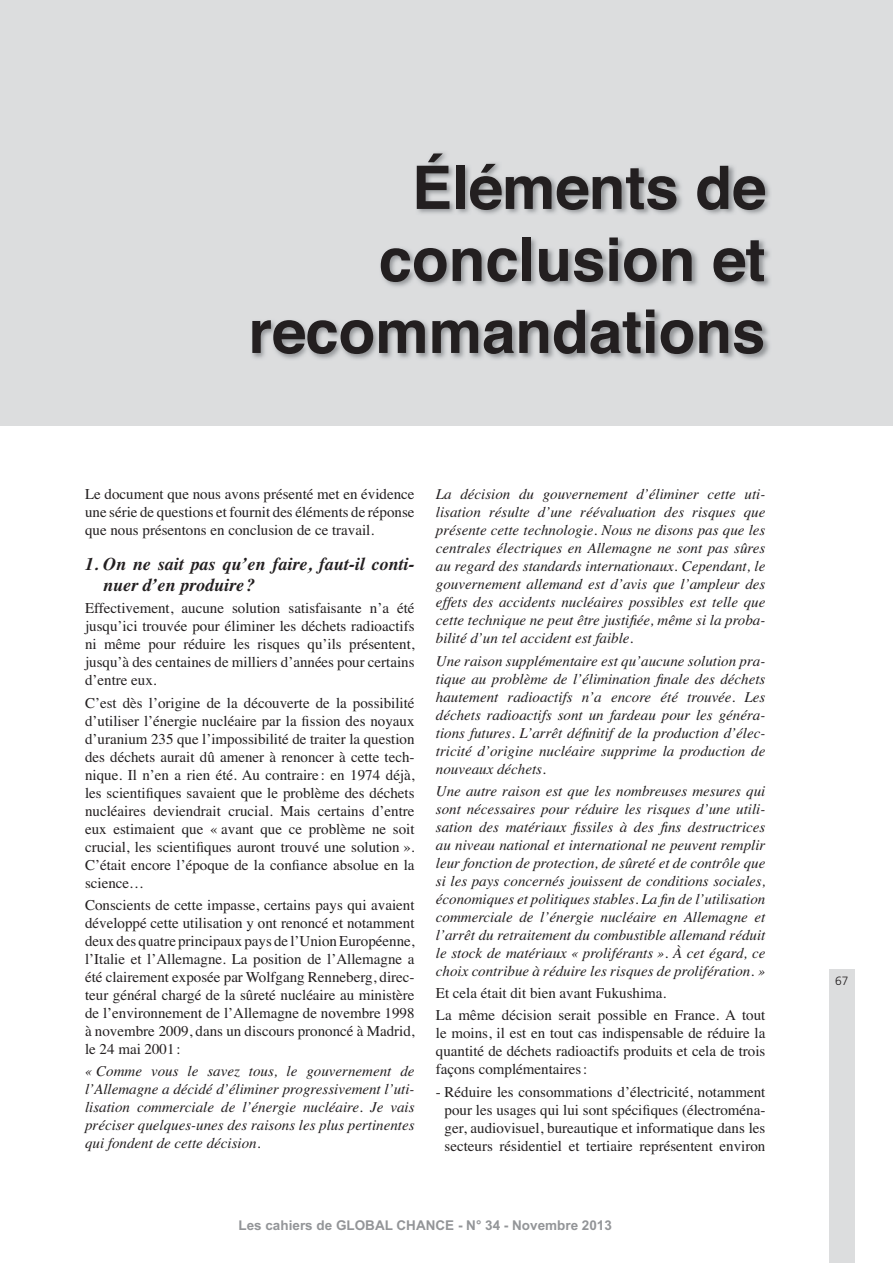
<style>
.page{position:relative;width:893px;height:1263px;background:#fff}
.page>*{position:absolute;margin:0;border:0;box-sizing:border-box;transform-origin:0 0}
.t1{font:700 60px/72px "Helvetica";color:#231f20;text-align:right}
.t2{font:italic 700 18px/21.6px "Times";color:#231f20}
.t3{font:15px/18px "Times";color:#231f20;text-align:justify}
.t4{font:italic 15px/18px "Times";color:#231f20;text-align:justify}
.t5{font:700 13.5px "Arial";color:#939598}
.t6{font:300 12px "Frutiger";color:#231f20}
</style>
<div class="page">
<div style="left:829px;top:969px;width:26px;height:294px;background:#dcddde"></div>
<div style="left:0;top:0;width:893px;height:425px;background:#dcddde"></div>
<img style="left:252px;top:152px;width:518px;height:207px">
<h1 class="t1" style="left:249px;top:158px;width:518px">Éléments de conclusion et recommandations</h1>
<p class="t3" style="left:85px;top:487px;width:331px">Le document que nous avons présenté met en évidence une série de questions et fournit des éléments de réponse que nous présentons en conclusion de ce travail.</p>
<p class="t2" style="left:103px;top:554px;width:313px;text-indent:-18px">1. On ne sait pas qu’en faire, faut-il conti&shy;nuer d’en produire ?</p>
<p class="t3" style="left:85px;top:601px;width:331px">Effectivement, aucune solution satisfaisante n’a été jusqu’ici trouvée pour éliminer les déchets radioactifs ni même pour réduire les risques qu’ils présentent, jusqu’à des centaines de milliers d’années pour certains d’entre eux.</p>
<p class="t3" style="left:85px;top:695px;width:331px">C’est dès l’origine de la découverte de la possibilité d’utiliser l’énergie nucléaire par la fission des noyaux d’uranium 235 que l’impossibilité de traiter la question des déchets aurait dû amener à renoncer à cette tech&shy;nique. Il n’en a rien été. Au contraire : en 1974 déjà, les scientifiques savaient que le problème des déchets nucléaires deviendrait crucial. Mais certains d’entre eux estimaient que « avant que ce problème ne soit crucial, les scientifiques auront trouvé une solution ».<br>C’était encore l’époque de la confiance absolue en la science…</p>
<p class="t3" style="left:85px;top:897px;width:331px">Conscients de cette impasse, certains pays qui avaient développé cette utilisation y ont renoncé et notamment deux des quatre principaux pays de l’Union Européenne, l’Italie et l’Allemagne. La position de l’Allemagne a été clairement exposée par Wolfgang Renneberg, direc&shy;teur général chargé de la sûreté nucléaire au ministère de l’environnement de l’Allemagne de novembre 1998 à novembre 2009, dans un discours prononcé à Madrid, le 24 mai 2001 :</p>
<p class="t4" style="left:85px;top:1063px;width:331px">« Comme vous le savez tous, le gouvernement de l’Allemagne a décidé d’éliminer progressivement l’uti&shy;lisation commerciale de l’énergie nucléaire. Je vais préciser quelques-unes des raisons les plus pertinentes qui fondent de cette décision.</p>
<p class="t4" style="left:436px;top:486px;width:331px">La décision du gouvernement d’éliminer cette uti&shy;lisation résulte d’une réévaluation des risques que présente cette technologie. Nous ne disons pas que les centrales électriques en Allemagne ne sont pas sûres au regard des standards internationaux. Cependant, le gouvernement allemand est d’avis que l’ampleur des effets des accidents nucléaires possibles est telle que cette technique ne peut être justifiée, même si la proba&shy;bilité d’un tel accident est faible.</p>
<p class="t4" style="left:436px;top:653px;width:331px">Une raison supplémentaire est qu’aucune solution pra&shy;tique au problème de l’élimination finale des déchets hautement radioactifs n’a encore été trouvée. Les déchets radioactifs sont un fardeau pour les généra&shy;tions futures. L’arrêt définitif de la production d’élec&shy;tricité d’origine nucléaire supprime la production de nouveaux déchets.</p>
<p class="t4" style="left:436px;top:783px;width:331px">Une autre raison est que les nombreuses mesures qui sont nécessaires pour réduire les risques d’une utili&shy;sation des matériaux fissiles à des fins destructrices au niveau national et international ne peuvent remplir leur fonction de protection, de sûreté et de contrôle que si les pays concernés jouissent de conditions sociales, économiques et politiques stables. La fin de l’utilisation commerciale de l’énergie nucléaire en Allemagne et l’arrêt du retraitement du combustible allemand réduit le stock de matériaux « proliférants ». À cet égard, ce choix contribue à réduire les risques de prolifération. »</p>
<p class="t3" style="left:436px;top:983px;width:331px;line-height:22.2px">Et cela était dit bien avant Fukushima.<br>La même décision serait possible en France. A tout</p>
<p class="t3" style="left:436px;top:1026px;width:331px">le moins, il est en tout cas indispensable de réduire la quantité de déchets radioactifs produits et cela de trois façons complémentaires :</p>
<p class="t3" style="left:436px;top:1084px;width:331px;text-align:center">- Réduire les consommations d’électricité, notamment pour les usages qui lui sont spécifiques (électroména&shy;ger, audiovisuel, bureautique et informatique dans les secteurs résidentiel et tertiaire représentent environ</p>
<p class="t5" style="left:238px;top:1218px;width:375px">Les cahiers de GLOBAL CHANCE - N° 34 - Novembre 2013</p>
<p class="t6" style="left:835px;top:976px;width:15px">67</p>
</div>
